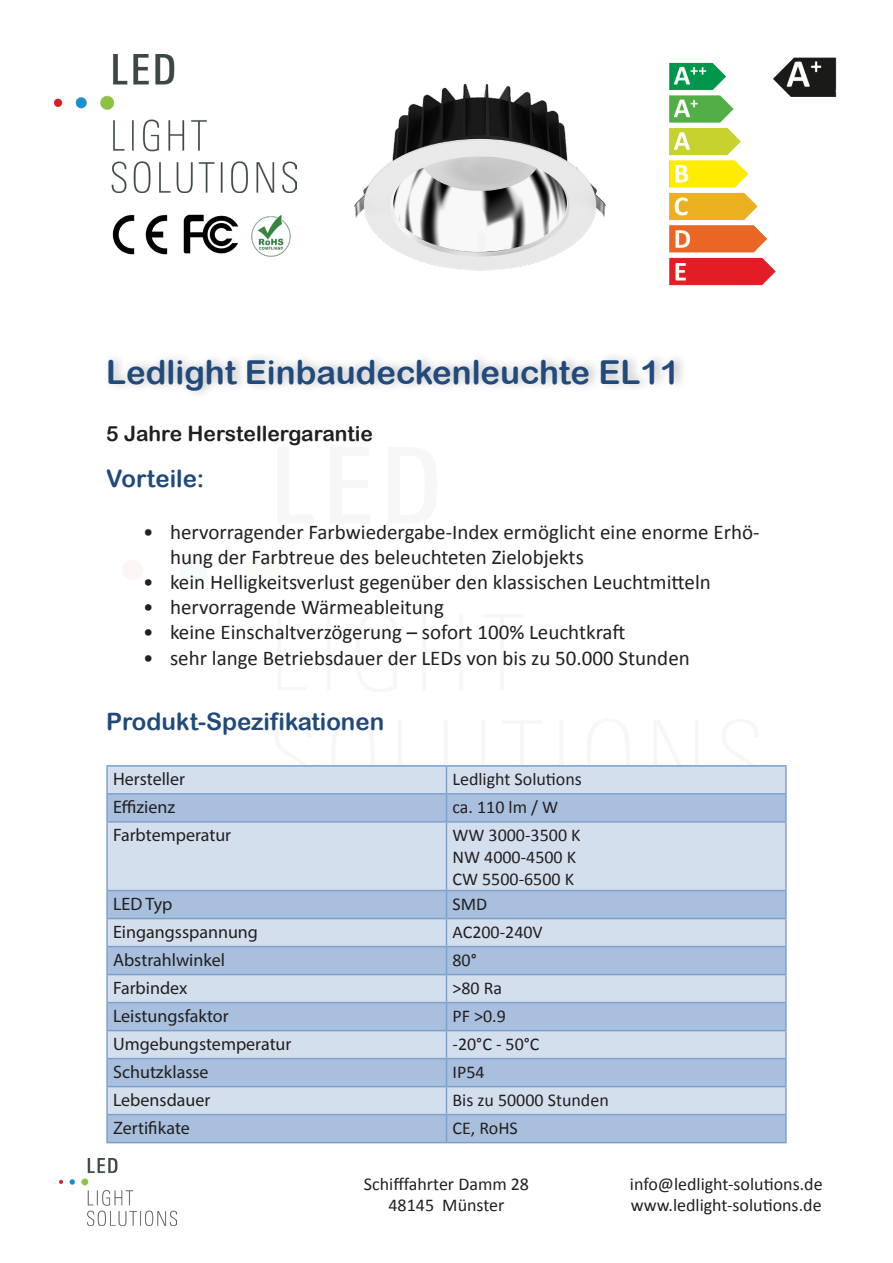
<style>
.page{position:relative;width:893px;height:1263px;background:#fff}
.page>*{position:absolute;margin:0;border:0;box-sizing:border-box;transform-origin:0 0}
.t1{font:33px "Arial Rounded MT Bold";color:#214a7b}
.t2{font:24px "Arial Rounded MT Bold";color:#214a7b}
.t3{font:21px/25.2px "Calibri";color:#231f20}
.t4{font:21px "Arial Rounded MT Bold";color:#231f20}
.t5{font:18px/21.6px "Calibri";color:#231f20;text-align:center}
.t6{font:18px "Myriad Pro";color:#231f20}
</style>
<div class="page">
<img style="left:60px;top:1158px;width:116px;height:67px">
<img style="left:669px;top:57px;width:168px;height:229px">
<img style="left:54px;top:54px;width:242px;height:139px">
<img style="left:112px;top:215px;width:56px;height:40px">
<img style="left:183px;top:214px;width:56px;height:40px">
<img style="left:251px;top:215px;width:40px;height:42px">
<img style="left:354px;top:83px;width:252px;height:188px">
<div style="left:104px;top:351px;width:583px;height:49px;background:#231f20;opacity:.3"></div>
<div style="left:108px;top:767px;width:677px;height:26px;background:#d3dfed"></div>
<svg style="left:108px;top:795px;width:677px;height:347px;background:#bdcfe4"></svg>
<hr style="left:106px;top:765px;width:340px;height:2px;background:#7ca1cb">
<hr style="left:106px;top:767px;width:2px;height:26px;background:#7ca1cb">
<hr style="left:446px;top:765px;width:341px;height:2px;background:#7ca1cb">
<hr style="left:785px;top:767px;width:2px;height:26px;background:#7ca1cb">
<hr style="left:106px;top:793px;width:340px;height:2px;background:#7ca1cb">
<hr style="left:106px;top:795px;width:2px;height:26px;background:#7ca1cb">
<hr style="left:446px;top:793px;width:341px;height:2px;background:#7ca1cb">
<svg style="left:446px;top:767px;width:1px;height:54px"></svg>
<hr style="left:785px;top:795px;width:2px;height:26px;background:#7ca1cb">
<hr style="left:106px;top:821px;width:340px;height:2px;background:#7ca1cb">
<hr style="left:106px;top:823px;width:2px;height:67px;background:#7ca1cb">
<hr style="left:446px;top:821px;width:341px;height:2px;background:#7ca1cb">
<hr style="left:446px;top:823px;width:1px;height:67px;background:#7ca1cb">
<hr style="left:785px;top:823px;width:2px;height:67px;background:#7ca1cb">
<hr style="left:106px;top:890px;width:340px;height:1px;background:#7ca1cb">
<hr style="left:106px;top:891px;width:2px;height:27px;background:#7ca1cb">
<hr style="left:446px;top:890px;width:341px;height:1px;background:#7ca1cb">
<hr style="left:785px;top:891px;width:2px;height:27px;background:#7ca1cb">
<hr style="left:106px;top:918px;width:340px;height:1px;background:#7ca1cb">
<hr style="left:106px;top:919px;width:2px;height:27px;background:#7ca1cb">
<hr style="left:446px;top:918px;width:341px;height:1px;background:#7ca1cb">
<hr style="left:785px;top:919px;width:2px;height:27px;background:#7ca1cb">
<hr style="left:106px;top:946px;width:340px;height:1px;background:#7ca1cb">
<hr style="left:106px;top:947px;width:2px;height:27px;background:#7ca1cb">
<hr style="left:446px;top:946px;width:341px;height:1px;background:#7ca1cb">
<hr style="left:785px;top:947px;width:2px;height:27px;background:#7ca1cb">
<hr style="left:106px;top:974px;width:340px;height:1px;background:#7ca1cb">
<hr style="left:106px;top:975px;width:2px;height:27px;background:#7ca1cb">
<hr style="left:446px;top:974px;width:341px;height:1px;background:#7ca1cb">
<hr style="left:785px;top:975px;width:2px;height:27px;background:#7ca1cb">
<hr style="left:106px;top:1002px;width:340px;height:1px;background:#7ca1cb">
<hr style="left:106px;top:1003px;width:2px;height:27px;background:#7ca1cb">
<hr style="left:446px;top:1002px;width:341px;height:1px;background:#7ca1cb">
<hr style="left:785px;top:1003px;width:2px;height:27px;background:#7ca1cb">
<hr style="left:106px;top:1030px;width:340px;height:1px;background:#7ca1cb">
<hr style="left:106px;top:1031px;width:2px;height:27px;background:#7ca1cb">
<hr style="left:446px;top:1030px;width:341px;height:1px;background:#7ca1cb">
<hr style="left:785px;top:1031px;width:2px;height:27px;background:#7ca1cb">
<hr style="left:106px;top:1058px;width:340px;height:1px;background:#7ca1cb">
<hr style="left:106px;top:1059px;width:2px;height:27px;background:#7ca1cb">
<hr style="left:446px;top:1058px;width:341px;height:1px;background:#7ca1cb">
<hr style="left:785px;top:1059px;width:2px;height:27px;background:#7ca1cb">
<hr style="left:106px;top:1086px;width:340px;height:1px;background:#7ca1cb">
<hr style="left:106px;top:1087px;width:2px;height:27px;background:#7ca1cb">
<hr style="left:446px;top:1086px;width:341px;height:1px;background:#7ca1cb">
<hr style="left:785px;top:1087px;width:2px;height:27px;background:#7ca1cb">
<hr style="left:106px;top:1114px;width:340px;height:1px;background:#7ca1cb">
<hr style="left:106px;top:1115px;width:2px;height:27px;background:#7ca1cb">
<hr style="left:446px;top:1114px;width:341px;height:1px;background:#7ca1cb">
<svg style="left:446px;top:891px;width:1px;height:251px"></svg>
<hr style="left:785px;top:1115px;width:2px;height:27px;background:#7ca1cb">
<hr style="left:106px;top:1142px;width:340px;height:1px;background:#7ca1cb">
<hr style="left:446px;top:1142px;width:341px;height:1px;background:#7ca1cb">
<p class="t1" style="left:106px;top:353px;width:575px">Ledlight Einbaudeckenleuchte EL11</p>
<p class="t4" style="left:106px;top:421px;width:268px">5 Jahre Herstellergarantie</p>
<p class="t2" style="left:106px;top:465px;width:100px">Vorteile:</p>
<p class="t3" style="left:170px;top:518px;width:591px;text-indent:-27px">• hervorragender Farbwiedergabe-Index ermöglicht eine enorme Erhö&shy;hung der Farbtreue des beleuchteten Zielobjekts</p>
<p class="t3" style="left:143px;top:569px;width:569px">• kein Helligkeitsverlust gegenüber den klassischen Leuchtmitteln</p>
<p class="t3" style="left:143px;top:594px;width:302px">• hervorragende Wärmeableitung</p>
<p class="t3" style="left:143px;top:619px;width:484px">• keine Einschaltverzögerung – sofort 100% Leuchtkraft</p>
<p class="t3" style="left:143px;top:644px;width:548px">• sehr lange Betriebsdauer der LEDs von bis zu 50.000 Stunden</p>
<p class="t2" style="left:106px;top:707px;width:279px">Produkt-Spezifikationen</p>
<p class="t6" style="left:113px;top:768px;width:74px">Hersteller</p>
<p class="t5" style="left:452px;top:768px;width:131px">Ledlight Solutions</p>
<p class="t6" style="left:113px;top:796px;width:64px">Effizienz</p>
<p class="t5" style="left:452px;top:796px;width:107px">ca. 110 lm / W</p>
<p class="t6" style="left:113px;top:824px;width:120px">Farbtemperatur</p>
<p class="t5" style="left:452px;top:824px;width:130px">WW 3000-3500 K</p>
<p class="t5" style="left:452px;top:846px;width:125px">NW 4000-4500 K</p>
<p class="t5" style="left:452px;top:867px;width:123px">CW 5500-6500 K</p>
<p class="t6" style="left:113px;top:893px;width:61px">LED Typ</p>
<p class="t5" style="left:452px;top:893px;width:36px">SMD</p>
<p class="t6" style="left:113px;top:921px;width:146px">Eingangsspannung</p>
<p class="t5" style="left:452px;top:921px;width:92px">AC200-240V</p>
<p class="t6" style="left:113px;top:949px;width:114px">Abstrahlwinkel</p>
<p class="t5" style="left:452px;top:949px;width:26px">80°</p>
<p class="t6" style="left:113px;top:977px;width:76px">Farbindex</p>
<p class="t5" style="left:452px;top:977px;width:51px">&gt;80 Ra</p>
<p class="t6" style="left:113px;top:1005px;width:117px">Leistungsfaktor</p>
<p class="t5" style="left:452px;top:1005px;width:55px">PF &gt;0.9</p>
<p class="t6" style="left:113px;top:1033px;width:180px">Umgebungstemperatur</p>
<p class="t5" style="left:452px;top:1033px;width:89px">-20°C - 50°C</p>
<p class="t6" style="left:113px;top:1061px;width:97px">Schutzklasse</p>
<p class="t5" style="left:452px;top:1061px;width:34px">IP54</p>
<p class="t6" style="left:113px;top:1089px;width:99px">Lebensdauer</p>
<p class="t5" style="left:452px;top:1089px;width:158px">Bis zu 50000 Stunden</p>
<p class="t6" style="left:113px;top:1117px;width:78px">Zertifikate</p>
<p class="t5" style="left:452px;top:1117px;width:67px">CE, RoHS</p>
<p class="t5" style="left:364px;top:1172px;width:167px">Schifffahrter Damm 28<br>48145 Münster</p>
<p class="t5" style="left:630px;top:1172px;width:194px;text-align:left">info@ledlight-solutions.de www.ledlight-solutions.de</p>
</div>
